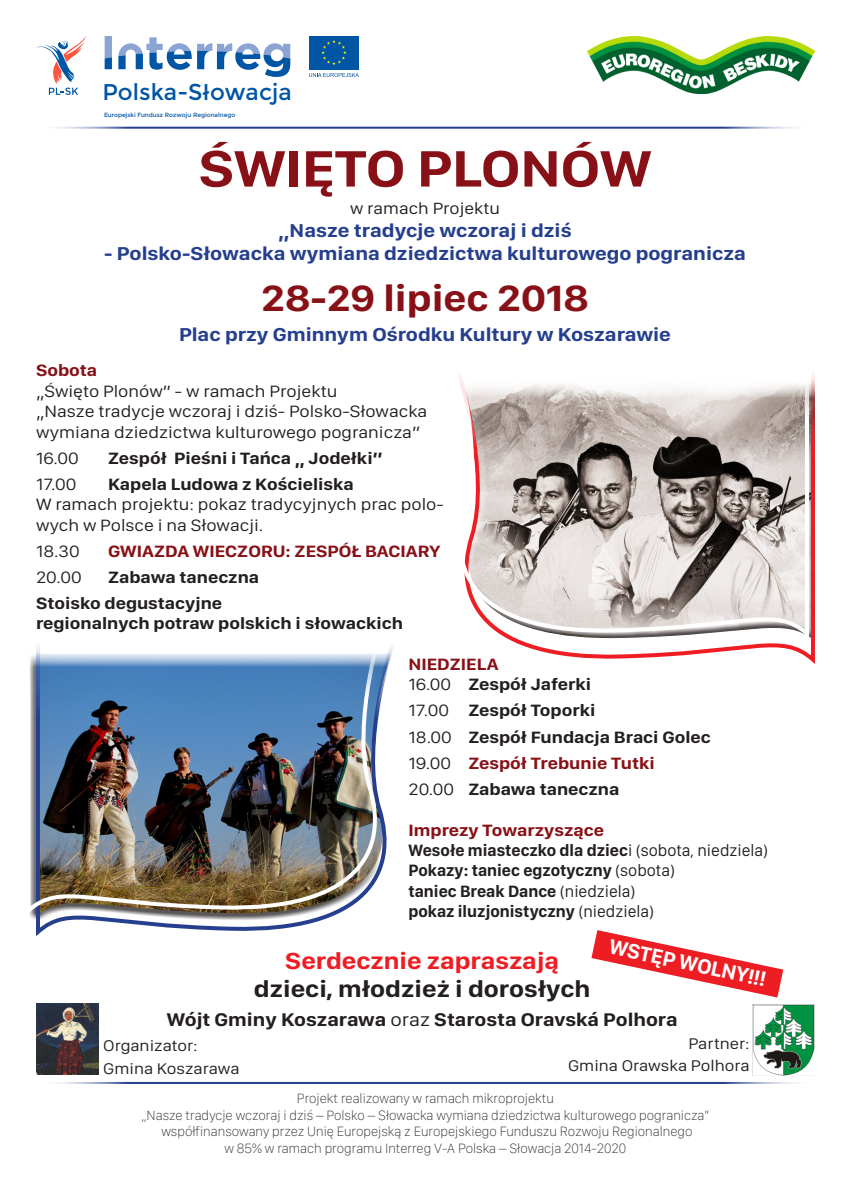
<style>
.page{position:relative;width:851px;height:1191px;background:#fff}
.page>*{position:absolute;margin:0;border:0;box-sizing:border-box;transform-origin:0 0}
.t1{font:700 53px "San Francisco Display";color:#881117;scale:1.12 1}
.t2{font:700 37.8px "San Francisco Display";color:#881117;scale:1.12 1}
.t3{font:700 24px "San Francisco Display";color:#231f20;scale:1.12 1}
.t4{font:700 24px "San Francisco Display";color:#ee1d23;scale:1.12 1}
.t5{font:22.8px "Montserrat";letter-spacing:.005em;color:#0155a5}
.t6{font:700 21.5px "San Francisco Display";color:#fff}
.t7{font:700 19.3px "San Francisco Display";color:#253f8e;scale:1.12 1}
.t8{font:700 19px "San Francisco Display";color:#231f20;scale:1.12 1}
.t9{font:700 17px "San Francisco Display";color:#231f20;scale:1.12 1}
.t10{font:17px/20.4px "San Francisco Display";color:#231f20;scale:1.12 1}
.t11{font:700 17px "San Francisco Display";color:#231f20}
.t12{font:700 17px "San Francisco Display";color:#881117;scale:1.12 1}
.t13{font:16.8px "San Francisco Display";color:#231f20;scale:1.12 1}
.t14{font:16px "San Francisco Display";color:#231f20;scale:1.12 1}
.t15{font:100 14px "San Francisco Display";color:#231f20}
.t16{font:6px "Montserrat";color:#0155a5}
.s1{font-weight:400}
.s2{font-weight:400;color:#231f20}
</style>
<div class="page">
<div style="left:309px;top:36px;width:50px;height:33px;background:#0155a5"></div>
<svg style="left:105px;top:36px;width:7px;height:33px"></svg>
<svg style="left:118px;top:37px;width:172px;height:40px"></svg>
<svg style="left:321px;top:40px;width:25px;height:25px"></svg>
<svg style="left:309px;top:73px;width:50px;height:4px"></svg>
<svg style="left:36px;top:36px;width:50px;height:59px"></svg>
<img style="left:588px;top:36px;width:226px;height:57px">
<hr style="left:36px;top:1082px;width:778px;height:2px;background:#253f8e">
<hr style="left:36px;top:127px;width:778px;height:2px;background:#253f8e">
<img style="left:36px;top:1003px;width:63px;height:71px">
<img style="left:752px;top:1004px;width:62px;height:71px">
<svg style="left:35px;top:646px;width:358px;height:290px"></svg>
<img style="left:29px;top:646px;width:358px;height:270px">
<svg style="left:508px;top:374px;width:307px;height:290px"></svg>
<svg style="left:458px;top:374px;width:351px;height:265px"></svg>
<svg style="left:591px;top:930px;width:192px;height:67px"></svg>
<p class="t5" style="left:102px;top:79px;width:191px">Polska-Słowacja</p>
<p class="t16" style="left:104px;top:112px;width:133px">Europejski Fundusz Rozwoju Regionalnego</p>
<p class="t1" style="left:199px;top:135px;width:405px">ŚWIĘTO PLONÓW</p>
<p class="t13" style="left:350px;top:197px;width:135px">w ramach Projektu</p>
<p class="t7" style="left:278px;top:218px;width:263px">„Nasze tradycje wczoraj i dziś</p>
<p class="t7" style="left:104px;top:241px;width:574px">- Polsko-Słowacka wymiana dziedzictwa kulturowego pogranicza</p>
<p class="t2" style="left:261px;top:273px;width:294px">28-29 lipiec 2018</p>
<p class="t7" style="left:179px;top:322px;width:440px">Plac przy Gminnym Ośrodku Kultury w Koszarawie</p>
<p class="t12" style="left:36px;top:360px;width:56px">Sobota</p>
<p class="t10" style="left:36px;top:380px;width:270px">„Święto Plonów” - w ramach Projektu</p>
<p class="t10" style="left:36px;top:401px;width:351px">„Nasze tradycje wczoraj i dziś- Polsko-Słowacka wymiana dziedzictwa kulturowego pogranicza”</p>
<p class="t10" style="left:36px;top:447px;width:40px">16.00</p>
<p class="t9" style="left:108px;top:447px;width:247px">Zespół Pieśni i Tańca „ Jodełki”</p>
<p class="t10" style="left:36px;top:473px;width:38px">17.00</p>
<p class="t9" style="left:108px;top:473px;width:221px">Kapela Ludowa z Kościeliska</p>
<p class="t10" style="left:36px;top:493px;width:365px">W ramach projektu: pokaz tradycyjnych prac polo&shy;wych w Polsce i na Słowacji.</p>
<p class="t10" style="left:36px;top:540px;width:40px">18.30</p>
<p class="t12" style="left:108px;top:540px;width:298px">GWIAZDA WIECZORU: ZESPÓŁ BACIARY</p>
<p class="t10" style="left:36px;top:566px;width:42px">20.00</p>
<p class="t9" style="left:108px;top:566px;width:136px">Zabawa taneczna</p>
<p class="t9" style="left:36px;top:592px;width:168px">Stoisko degustacyjne</p>
<p class="t9" style="left:36px;top:612px;width:329px">regionalnych potraw polskich i słowackich</p>
<p class="t12" style="left:408px;top:653px;width:82px">NIEDZIELA</p>
<p class="t9" style="left:408px;top:674px;width:165px"><span class="s1">16.00</span> Zespół Jaferki</p>
<p class="t9" style="left:408px;top:700px;width:168px"><span class="s1">17.00</span> Zespół Toporki</p>
<p class="t9" style="left:408px;top:726px;width:271px"><span class="s1">18.00</span> Zespół Fundacja Braci Golec</p>
<p class="t12" style="left:408px;top:752px;width:221px"><span class="s2">19.00</span> Zespół Trebunie Tutki</p>
<p class="t9" style="left:408px;top:778px;width:190px"><span class="s1">20.00</span> Zabawa taneczna</p>
<p class="t12" style="left:408px;top:819px;width:176px">Imprezy Towarzyszące</p>
<p class="t11" style="left:408px;top:839px;width:361px">Wesołe miasteczko dla dziec<span class="s1">i (sobota, niedziela)</span></p>
<p class="t11" style="left:408px;top:859px;width:268px">Pokazy: taniec egzotyczny <span class="s1">(sobota)</span></p>
<p class="t11" style="left:408px;top:880px;width:228px">taniec Break Dance <span class="s1">(niedziela)</span></p>
<p class="t11" style="left:408px;top:900px;width:247px">pokaz iluzjonistyczny <span class="s1">(niedziela)</span></p>
<p class="t6" style="left:612px;top:932px;width:161px;rotate:12deg">WSTĘP WOLNY!!!</p>
<p class="t4" style="left:285px;top:945px;width:246px">Serdecznie zapraszają</p>
<p class="t3" style="left:254px;top:974px;width:302px">dzieci, młodzież i dorosłych</p>
<p class="t8" style="left:167px;top:1007px;width:457px">Wójt Gminy Koszarawa <span class="s1">oraz</span> Starosta Oravská Polhora</p>
<p class="t14" style="left:103px;top:1035px;width:86px">Organizator:</p>
<p class="t14" style="left:103px;top:1058px;width:123px">Gmina Koszarawa</p>
<p class="t14" style="left:688px;top:1033px;width:56px">Partner:</p>
<p class="t14" style="left:568px;top:1055px;width:163px">Gmina Orawska Polhora</p>
<p class="t15" style="left:297px;top:1089px;width:258px">Projekt realizowany w ramach mikroprojektu</p>
<p class="t15" style="left:142px;top:1106px;width:568px">,,Nasze tradycje wczoraj i dziś – Polsko – Słowacka wymiana dziedzictwa kulturowego pogranicza”</p>
<p class="t15" style="left:161px;top:1122px;width:532px">współfinansowany przez Unię Europejską z Europejskiego Funduszu Rozwoju Regionalnego</p>
<p class="t15" style="left:224px;top:1139px;width:403px">w 85% w ramach programu Interreg V-A Polska – Słowacja 2014-2020</p>
</div>
